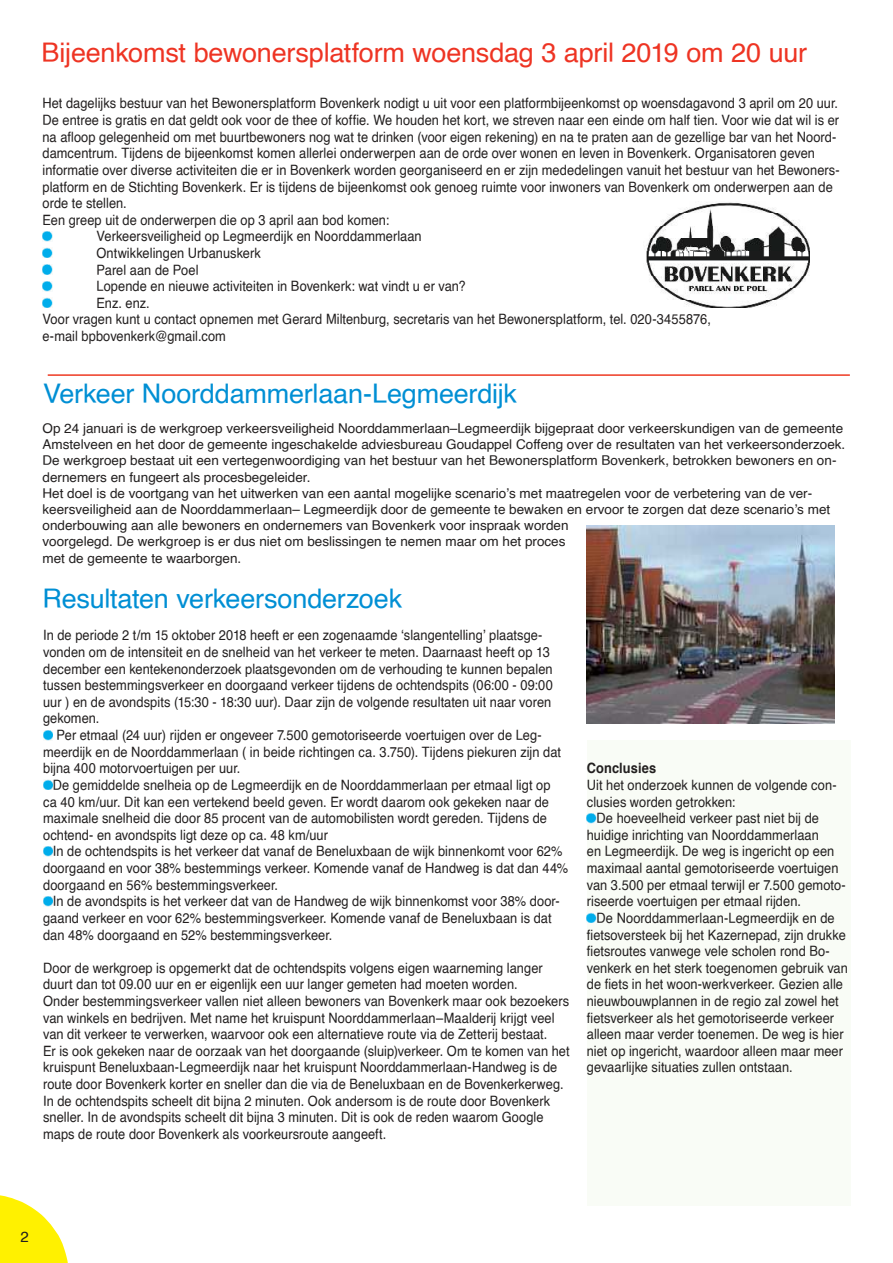
<style>
.page{position:relative;width:893px;height:1263px;background:#fff}
.page>*{position:absolute;margin:0;border:0;box-sizing:border-box;transform-origin:0 0}
.t1{font:27px "Helvetica";letter-spacing:-.01em;color:#008fd4}
.t2{font:27px "Helvetica";letter-spacing:-.01em;color:#ee3423}
.t3{font:15px "Helvetica";color:#221f1f}
.t4{font:14.25px/16.6px "Helvetica";letter-spacing:.005em;color:#221f1f;scale:.9 1}
.t5{font:700 14.25px "Helvetica";letter-spacing:.01em;color:#221f1f;scale:.9 1}
.t6{font:13.5px/16.2px "Helvetica";color:#221f1f}
</style>
<div class="page">
<svg style="left:43px;top:231px;width:9px;height:10px"></svg>
<svg style="left:43px;top:248px;width:9px;height:10px"></svg>
<svg style="left:43px;top:265px;width:9px;height:10px"></svg>
<svg style="left:43px;top:281px;width:9px;height:10px"></svg>
<svg style="left:43px;top:298px;width:9px;height:10px"></svg>
<img style="left:646px;top:202px;width:163px;height:106px">
<svg style="left:43px;top:730px;width:10px;height:10px"></svg>
<svg style="left:43px;top:780px;width:10px;height:10px"></svg>
<svg style="left:43px;top:846px;width:10px;height:10px"></svg>
<svg style="left:43px;top:896px;width:10px;height:10px"></svg>
<img style="left:587px;top:525px;width:247px;height:198px">
<div style="left:587px;top:740px;width:263px;height:465px;background:#f9fcf6"></div>
<svg style="left:587px;top:813px;width:10px;height:10px"></svg>
<svg style="left:587px;top:913px;width:10px;height:10px"></svg>
<hr style="left:48px;top:374px;width:802px;height:2px;background:#ee3a23">
<svg style="left:0;top:1195px;width:68px;height:68px"></svg>
<div style="left:16px;top:1230px;width:17px;height:16px;background:#fff100"></div>
<h1 class="t2" style="left:42px;top:42px;width:767px">Bijeenkomst bewonersplatform woensdag 3 april 2019 om 20 uur</h1>
<p class="t4" style="left:43px;top:96px;width:885px">Het dagelijks bestuur van het Bewonersplatform Bovenkerk nodigt u uit voor een platformbijeenkomst op woensdagavond 3 april om 20 uur.</p>
<p class="t4" style="left:43px;top:112px;width:887px">De entree is gratis en dat geldt ook voor de thee of koffie. We houden het kort, we streven naar een einde om half tien. Voor wie dat wil is er</p>
<p class="t4" style="left:43px;top:129px;width:884px">na afloop gelegenheid om met buurtbewoners nog wat te drinken (voor eigen rekening) en na te praten aan de gezellige bar van het Noord-</p>
<p class="t4" style="left:43px;top:146px;width:860px">damcentrum. Tijdens de bijeenkomst komen allerlei onderwerpen aan de orde over wonen en leven in Bovenkerk. Organisatoren geven</p>
<p class="t4" style="left:43px;top:163px;width:887px">informatie over diverse activiteiten die er in Bovenkerk worden georganiseerd en er zijn mededelingen vanuit het bestuur van het Bewoners-</p>
<p class="t4" style="left:43px;top:179px;width:880px">platform en de Stichting Bovenkerk. Er is tijdens de bijeenkomst ook genoeg ruimte voor inwoners van Bovenkerk om onderwerpen aan de</p>
<p class="t4" style="left:43px;top:196px;width:95px">orde te stellen.</p>
<p class="t4" style="left:43px;top:213px;width:387px">Een greep uit de onderwerpen die op 3 april aan bod komen:</p>
<p class="t4" style="left:97px;top:229px;width:363px">Verkeersveiligheid op Legmeerdijk en Noorddammerlaan</p>
<p class="t4" style="left:97px;top:246px;width:184px">Ontwikkelingen Urbanuskerk</p>
<p class="t4" style="left:97px;top:263px;width:115px">Parel aan de Poel</p>
<p class="t4" style="left:97px;top:279px;width:412px">Lopende en nieuwe activiteiten in Bovenkerk: wat vindt u er van?</p>
<p class="t4" style="left:97px;top:296px;width:61px">Enz. enz.</p>
<p class="t4" style="left:43px;top:312px;width:744px">Voor vragen kunt u contact opnemen met Gerard Miltenburg, secretaris van het Bewonersplatform, tel. 020-3455876,</p>
<p class="t4" style="left:43px;top:329px;width:205px">e-mail bpbovenkerk@gmail.com</p>
<h1 class="t1" style="left:43px;top:383px;width:475px">Verkeer Noorddammerlaan-Legmeerdijk</h1>
<p class="t6" style="left:43px;top:421px;width:804px">Op 24 januari is de werkgroep verkeersveiligheid Noorddammerlaan–Legmeerdijk bijgepraat door verkeerskundigen van de gemeente Amstelveen en het door de gemeente ingeschakelde adviesbureau Goudappel Coffeng over de resultaten van het verkeersonderzoek.<br>De werkgroep bestaat uit een vertegenwoordiging van het bestuur van het Bewonersplatform Bovenkerk, betrokken bewoners en on&shy;dernemers en fungeert als procesbegeleider.<br>Het doel is de voortgang van het uitwerken van een aantal mogelijke scenario’s met maatregelen voor de verbetering van de ver&shy;keersveiligheid aan de Noorddammerlaan– Legmeerdijk door de gemeente te bewaken en ervoor te zorgen dat deze scenario’s met onderbouwing aan alle bewoners en ondernemers van Bovenkerk voor inspraak worden<br>voorgelegd. De werkgroep is er dus niet om beslissingen te nemen maar om het proces<br>met de gemeente te waarborgen.</p>
<h1 class="t1" style="left:43px;top:588px;width:361px">Resultaten verkeersonderzoek</h1>
<p class="t4" style="left:43px;top:628px;width:568px">In de periode 2 t/m 15 oktober 2018 heeft er een zogenaamde ‘slangentelling’ plaatsge&shy;vonden om de intensiteit en de snelheid van het verkeer te meten. Daarnaast heeft op 13 december een kentekenonderzoek plaatsgevonden om de verhouding te kunnen bepalen tussen bestemmingsverkeer en doorgaand verkeer tijdens de ochtendspits (06:00 - 09:00 uur ) en de avondspits (15:30 - 18:30 uur). Daar zijn de volgende resultaten uit naar voren gekomen.</p>
<p class="t4" style="left:43px;top:728px;width:577px;text-indent:13px">Per etmaal (24 uur) rijden er ongeveer 7.500 gemotoriseerde voertuigen over de Leg&shy;meerdijk en de Noorddammerlaan ( in beide richtingen ca. 3.750). Tijdens piekuren zijn dat bijna 400 motorvoertuigen per uur.</p>
<p class="t4" style="left:43px;top:778px;width:565px;text-indent:10px">De gemiddelde snelheia op de Legmeerdijk en de Noorddammerlaan per etmaal ligt op ca 40 km/uur. Dit kan een vertekend beeld geven. Er wordt daarom ook gekeken naar de maximale snelheid die door 85 procent van de automobilisten wordt gereden. Tijdens de ochtend- en avondspits ligt deze op ca. 48 km/uur</p>
<p class="t4" style="left:43px;top:844px;width:585px;text-indent:10px">In de ochtendspits is het verkeer dat vanaf de Beneluxbaan de wijk binnenkomt voor 62% doorgaand en voor 38% bestemmings verkeer. Komende vanaf de Handweg is dat dan 44% doorgaand en 56% bestemmingsverkeer.</p>
<p class="t4" style="left:43px;top:894px;width:575px;text-indent:10px">In de avondspits is het verkeer dat van de Handweg de wijk binnenkomst voor 38% door&shy;gaand verkeer en voor 62% bestemmingsverkeer. Komende vanaf de Beneluxbaan is dat dan 48% doorgaand en 52% bestemmingsverkeer.</p>
<p class="t4" style="left:43px;top:961px;width:586px">Door de werkgroep is opgemerkt dat de ochtendspits volgens eigen waarneming langer duurt dan tot 09.00 uur en er eigenlijk een uur langer gemeten had moeten worden.<br>Onder bestemmingsverkeer vallen niet alleen bewoners van Bovenkerk maar ook bezoekers van winkels en bedrijven. Met name het kruispunt Noorddammerlaan–Maalderij krijgt veel van dit verkeer te verwerken, waarvoor ook een alternatieve route via de Zetterij bestaat.<br>Er is ook gekeken naar de oorzaak van het doorgaande (sluip)verkeer. Om te komen van het kruispunt Beneluxbaan-Legmeerdijk naar het kruispunt Noorddammerlaan-Handweg is de route door Bovenkerk korter en sneller dan die via de Beneluxbaan en de Bovenkerkerweg.<br>In de ochtendspits scheelt dit bijna 2 minuten. Ook andersom is de route door Bovenkerk sneller. In de avondspits scheelt dit bijna 3 minuten. Dit is ook de reden waarom Google maps de route door Bovenkerk als voorkeursroute aangeeft.</p>
<p class="t5" style="left:587px;top:763px;width:79px">Conclusies</p>
<p class="t4" style="left:587px;top:778px;width:279px">Uit het onderzoek kunnen de volgende con&shy;clusies worden getrokken:</p>
<p class="t4" style="left:587px;top:811px;width:289px;text-indent:10px">De hoeveelheid verkeer past niet bij de huidige inrichting van Noorddammerlaan<br>en Legmeerdijk. De weg is ingericht op een maximaal aantal gemotoriseerde voertuigen van 3.500 per etmaal terwijl er 7.500 gemoto&shy;riseerde voertuigen per etmaal rijden.</p>
<p class="t4" style="left:587px;top:911px;width:292px;text-indent:10px">De Noorddammerlaan-Legmeerdijk en de fietsoversteek bij het Kazernepad, zijn drukke fietsroutes vanwege vele scholen rond Bo&shy;venkerk en het sterk toegenomen gebruik van de fiets in het woon-werkverkeer. Gezien alle nieuwbouwplannen in de regio zal zowel het fietsverkeer als het gemotoriseerde verkeer alleen maar verder toenemen. De weg is hier niet op ingericht, waardoor alleen maar meer gevaarlijke situaties zullen ontstaan.</p>
<p class="t3" style="left:20px;top:1231px;width:10px">2</p>
</div>
